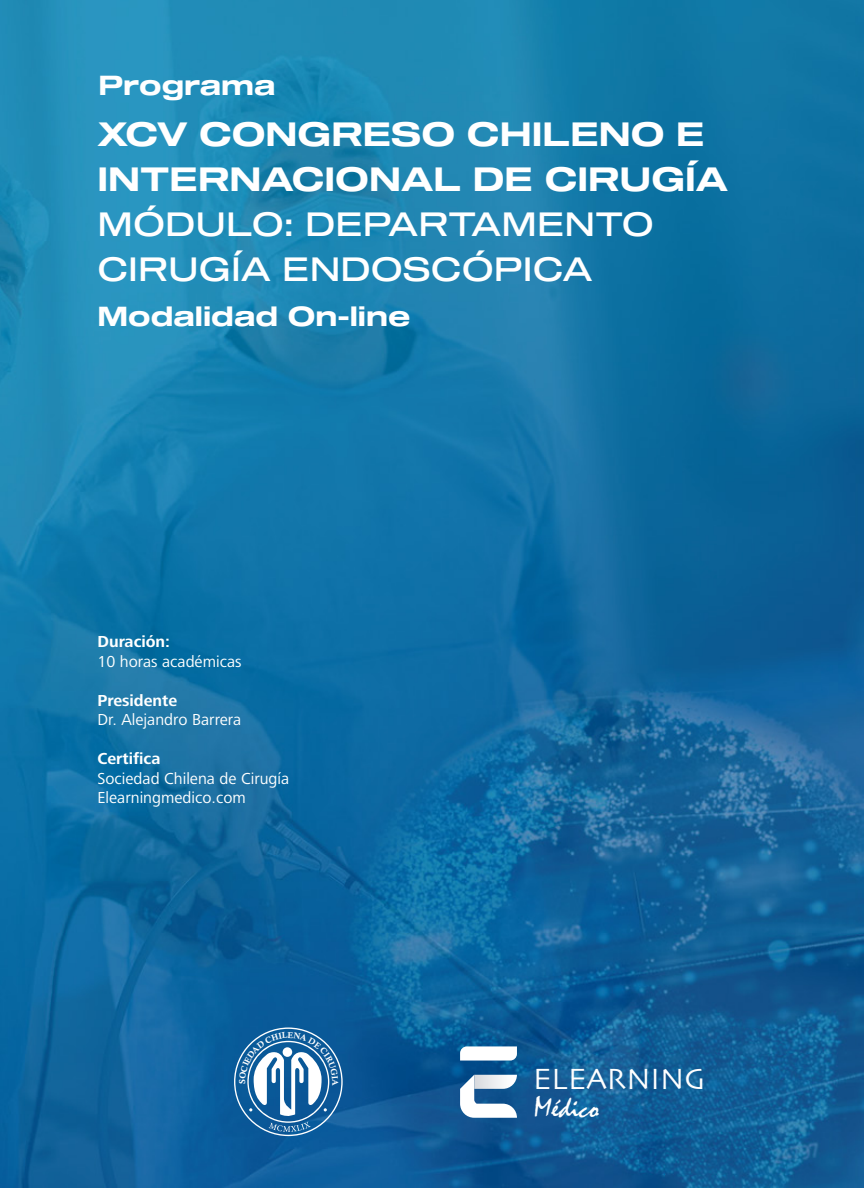
<style>
.page{position:relative;width:864px;height:1188px;background:#fff}
.page>*{position:absolute;margin:0;border:0;box-sizing:border-box;transform-origin:0 0}
.t1{font:33px/45px "Sequel 100 Black 65";color:#fff}
.t2{font:33px/45px "Sequel 100 Black 45";color:#fff}
.t3{font:30.6px "Skia";color:#fff}
.t4{font:29.55px "Mistral";color:#fff}
.t5{font:27px "Sequel 100 Black 65";color:#fff}
.t6{font:16.5px/19.5px "Frutiger Next LT";color:#fff}
.t7{font:700 16.5px "Frutiger Next LT";color:#fff}
</style>
<div class="page">
<img style="left:0;top:0;width:864px;height:1188px">
<svg style="left:460px;top:1046px;width:57px;height:15px"></svg>
<svg style="left:460px;top:1075px;width:57px;height:43px"></svg>
<svg style="left:234px;top:1028px;width:109px;height:108px"></svg>
<h3 class="t5" style="left:98px;top:67px;width:179px">Programa</h3>
<h1 class="t1" style="left:98px;top:113px;width:632px">XCV CONGRESO CHILENO E<br>INTERNACIONAL DE CIRUGÍA</h1>
<h1 class="t2" style="left:98px;top:203px;width:558px">MÓDULO: DEPARTAMENTO<br>CIRUGÍA ENDOSCÓPICA</h1>
<h3 class="t5" style="left:98px;top:297px;width:315px">Modalidad On-line</h3>
<p class="t7" style="left:98px;top:632px;width:74px">Duración:</p>
<p class="t6" style="left:98px;top:651px;width:146px">10 horas académicas</p>
<p class="t7" style="left:98px;top:691px;width:81px">Presidente</p>
<p class="t6" style="left:98px;top:710px;width:145px">Dr. Alejandro Barrera</p>
<p class="t7" style="left:98px;top:749px;width:64px">Certifica</p>
<p class="t6" style="left:98px;top:768px;width:193px">Sociedad Chilena de Cirugía<br>Elearningmedico.com</p>
<h2 class="t3" style="left:533px;top:1061px;width:174px">ELEARNING</h2>
<h3 class="t4" style="left:534px;top:1091px;width:66px">Médico</h3>
</div>
